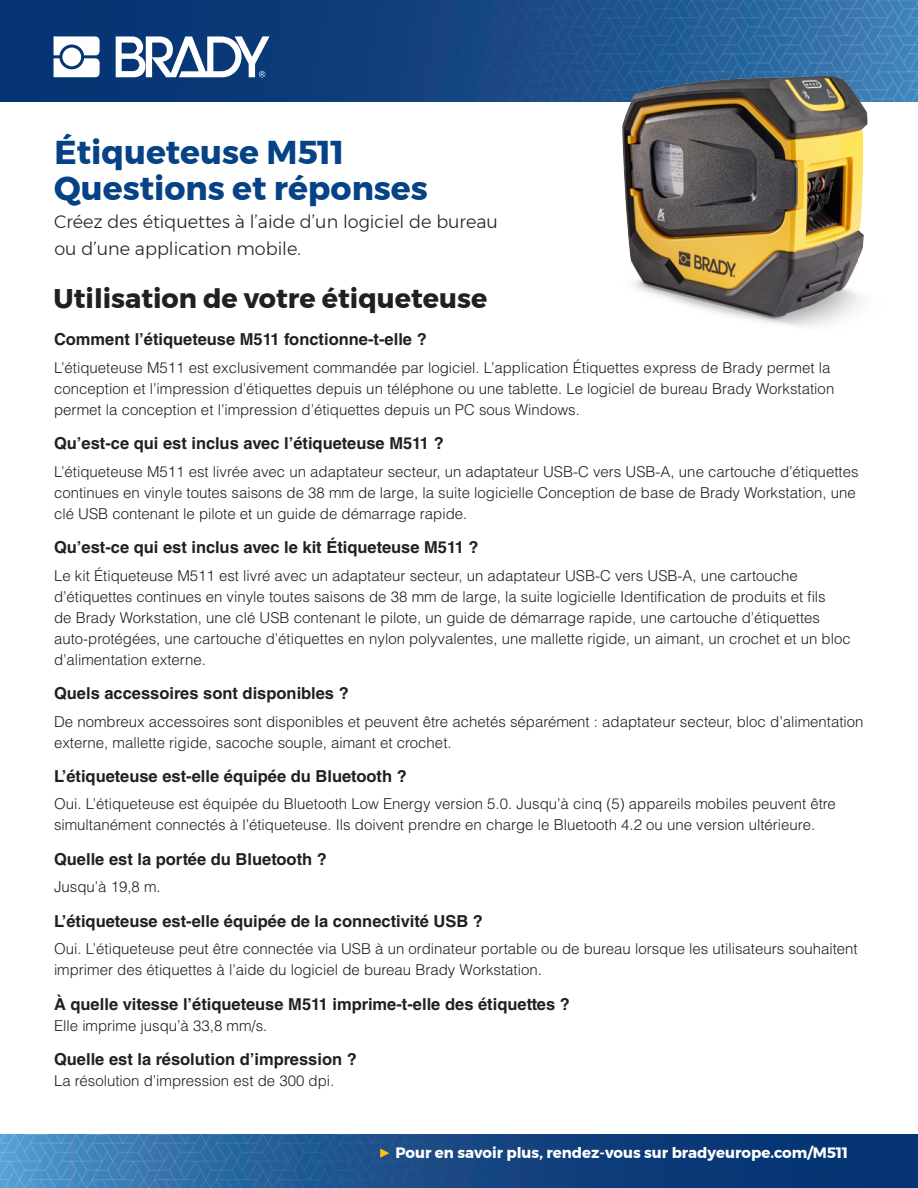
<style>
.page{position:relative;width:918px;height:1188px;background:#fff}
.page>*{position:absolute;margin:0;border:0;box-sizing:border-box;transform-origin:0 0}
.t1{font:700 33px "Montserrat";color:#054286}
.Section_Header{font:700 27px "Montserrat";color:#231f20}
.SubHeader{font:300 18px/27px "Montserrat";color:#231f20}
.FAQ_QUESTIONS{font:700 16.5px "Helvetica LT Std";color:#231f20}
.Body_Copy{font:300 15px/21px "Helvetica LT Std";color:#231f20}
.FAQ_QUESTIONS-2{font:300 15px "Helvetica LT Std";color:#231f20}
.Section_Header-2{font:700 15px "Montserrat";color:#fff}
</style>
<div class="page">
<img style="left:0;top:0;width:918px;height:102px">
<img style="left:0;top:1134px;width:918px;height:54px">
<svg style="left:54px;top:36px;width:46px;height:41px"></svg>
<div style="left:62px;top:48px;width:19px;height:18px;background:#fff;border-radius:50%"></div>
<svg style="left:116px;top:36px;width:154px;height:41px"></svg>
<img style="left:513px;top:76px;width:405px;height:251px">
<svg style="left:380px;top:1149px;width:9px;height:9px"></svg>
<p class="t1" style="left:54px;top:126px;width:292px">Étiqueteuse M511</p>
<p class="t1" style="left:54px;top:162px;width:375px">Questions et réponses</p>
<p class="SubHeader" style="left:54px;top:207px;width:445px">Créez des étiquettes à l’aide d’un logiciel de bureau ou d’une application mobile.</p>
<p class="Section_Header" style="left:54px;top:277px;width:435px">Utilisation de votre étiqueteuse</p>
<p class="FAQ_QUESTIONS" style="left:54px;top:329px;width:374px">Comment l’étiqueteuse M511 fonctionne-t-elle ?</p>
<p class="Body_Copy" style="left:54px;top:357px;width:782px">L’étiqueteuse M511 est exclusivement commandée par logiciel. L’application Étiquettes express de Brady permet la conception et l’impression d’étiquettes depuis un téléphone ou une tablette. Le logiciel de bureau Brady Workstation permet la conception et l’impression d’étiquettes depuis un PC sous Windows.</p>
<p class="FAQ_QUESTIONS" style="left:54px;top:433px;width:391px">Qu’est-ce qui est inclus avec l’étiqueteuse M511 ?</p>
<p class="Body_Copy" style="left:54px;top:461px;width:806px">L’étiqueteuse M511 est livrée avec un adaptateur secteur, un adaptateur USB-C vers USB-A, une cartouche d’étiquettes continues en vinyle toutes saisons de 38 mm de large, la suite logicielle Conception de base de Brady Workstation, une clé USB contenant le pilote et un guide de démarrage rapide.</p>
<p class="FAQ_QUESTIONS" style="left:54px;top:537px;width:426px">Qu’est-ce qui est inclus avec le kit Étiqueteuse M511 ?</p>
<p class="Body_Copy" style="left:54px;top:565px;width:798px">Le kit Étiqueteuse M511 est livré avec un adaptateur secteur, un adaptateur USB-C vers USB-A, une cartouche d’étiquettes continues en vinyle toutes saisons de 38 mm de large, la suite logicielle Identification de produits et fils<br>de Brady Workstation, une clé USB contenant le pilote, un guide de démarrage rapide, une cartouche d’étiquettes auto-protégées, une cartouche d’étiquettes en nylon polyvalentes, une mallette rigide, un aimant, un crochet et un bloc d’alimentation externe.</p>
<p class="FAQ_QUESTIONS" style="left:54px;top:683px;width:296px">Quels accessoires sont disponibles ?</p>
<p class="Body_Copy" style="left:54px;top:711px;width:811px">De nombreux accessoires sont disponibles et peuvent être achetés séparément : adaptateur secteur, bloc d’alimentation externe, mallette rigide, sacoche souple, aimant et crochet.</p>
<p class="FAQ_QUESTIONS" style="left:54px;top:766px;width:354px">L’étiqueteuse est-elle équipée du Bluetooth ?</p>
<p class="Body_Copy" style="left:54px;top:794px;width:783px">Oui. L’étiqueteuse est équipée du Bluetooth Low Energy version 5.0. Jusqu’à cinq (5) appareils mobiles peuvent être simultanément connectés à l’étiqueteuse. Ils doivent prendre en charge le Bluetooth 4.2 ou une version ultérieure.</p>
<p class="FAQ_QUESTIONS" style="left:54px;top:849px;width:274px">Quelle est la portée du Bluetooth ?</p>
<p class="Body_Copy" style="left:54px;top:877px;width:108px">Jusqu’à 19,8 m.</p>
<p class="FAQ_QUESTIONS" style="left:54px;top:911px;width:431px">L’étiqueteuse est-elle équipée de la connectivité USB ?</p>
<p class="Body_Copy" style="left:54px;top:938px;width:805px">Oui. L’étiqueteuse peut être connectée via USB à un ordinateur portable ou de bureau lorsque les utilisateurs souhaitent imprimer des étiquettes à l’aide du logiciel de bureau Brady Workstation.</p>
<p class="FAQ_QUESTIONS" style="left:54px;top:994px;width:517px">À quelle vitesse l’étiqueteuse M511 imprime-t-elle des étiquettes ?</p>
<p class="FAQ_QUESTIONS-2" style="left:54px;top:1016px;width:215px">Elle imprime jusqu’à 33,8 mm/s.</p>
<p class="FAQ_QUESTIONS" style="left:54px;top:1050px;width:304px">Quelle est la résolution d’impression ?</p>
<p class="FAQ_QUESTIONS-2" style="left:54px;top:1072px;width:282px">La résolution d’impression est de 300 dpi.</p>
<p class="Section_Header-2" style="left:395px;top:1141px;width:454px">Pour en savoir plus, rendez-vous sur bradyeurope.com/M511</p>
</div>
